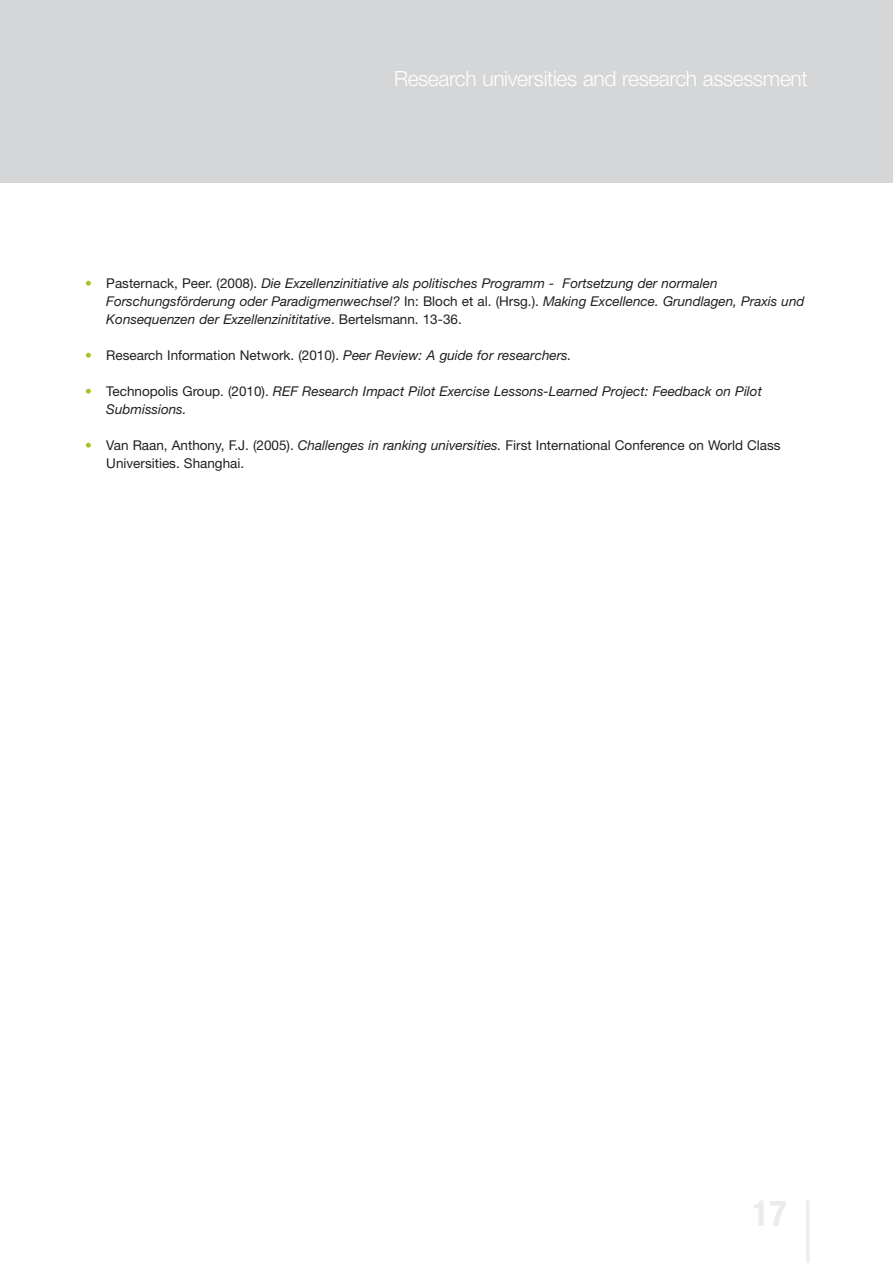
<style>
.page{position:relative;width:893px;height:1263px;background:#fff}
.page>*{position:absolute;margin:0;border:0;box-sizing:border-box;transform-origin:0 0}
.t1{font:700 condensed 36px "Helvetica Neue LT Std";color:#eaebec}
.t2{font:300 21px "Helvetica Neue LT Std";letter-spacing:-.015em;color:#fff}
.t3{font:italic 13.5px/18px "Helvetica Neue LT Std";color:#231f20}
.t4{font:13.5px/18px "Helvetica Neue LT Std";color:#231f20}
.s1{font-style:normal;color:#aebc21}
.s2{font-style:normal}
.s3{color:#aebc21}
.s4{font-style:italic}
</style>
<div class="page">
<div style="left:0;top:0;width:893px;height:183px;background:#d5d6d8"></div>
<hr style="left:806px;top:1200px;width:3px;height:63px;background:#eaebec">
<h2 class="t2" style="left:394px;top:71px;width:415px">Research universities and research assessment</h2>
<p class="t3" style="left:106px;top:276px;width:700px;text-indent:-21px"><span class="s1">•</span> <span class="s2">Pasternack, Peer. (2008).</span> Die Exzellenzinitiative als politisches Programm - Fortsetzung der normalen<br>Forschungsförderung oder Paradigmenwechsel? <span class="s2">In: Bloch et al. (Hrsg.).</span> Making Excellence. Grundlagen, Praxis und<br>Konsequenzen der Exzellenzinititative<span class="s2">. Bertelsmann. 13-36.</span></p>
<p class="t4" style="left:85px;top:348px;width:488px"><span class="s3">•</span> Research Information Network. (2010). <span class="s4">Peer Review: A guide for researchers.</span></p>
<p class="t3" style="left:106px;top:384px;width:657px;text-indent:-21px"><span class="s1">•</span> <span class="s2">Technopolis Group. (2010).</span> REF Research Impact Pilot Exercise Lessons-Learned Project: Feedback on Pilot<br>Submissions.</p>
<p class="t4" style="left:106px;top:438px;width:676px;text-indent:-21px"><span class="s3">•</span> Van Raan, Anthony, F.J. (2005). <span class="s4">Challenges in ranking universities.</span> First International Conference on World Class<br>Universities. Shanghai.</p>
<h1 class="t1" style="left:752px;top:1200px;width:36px">17</h1>
</div>
